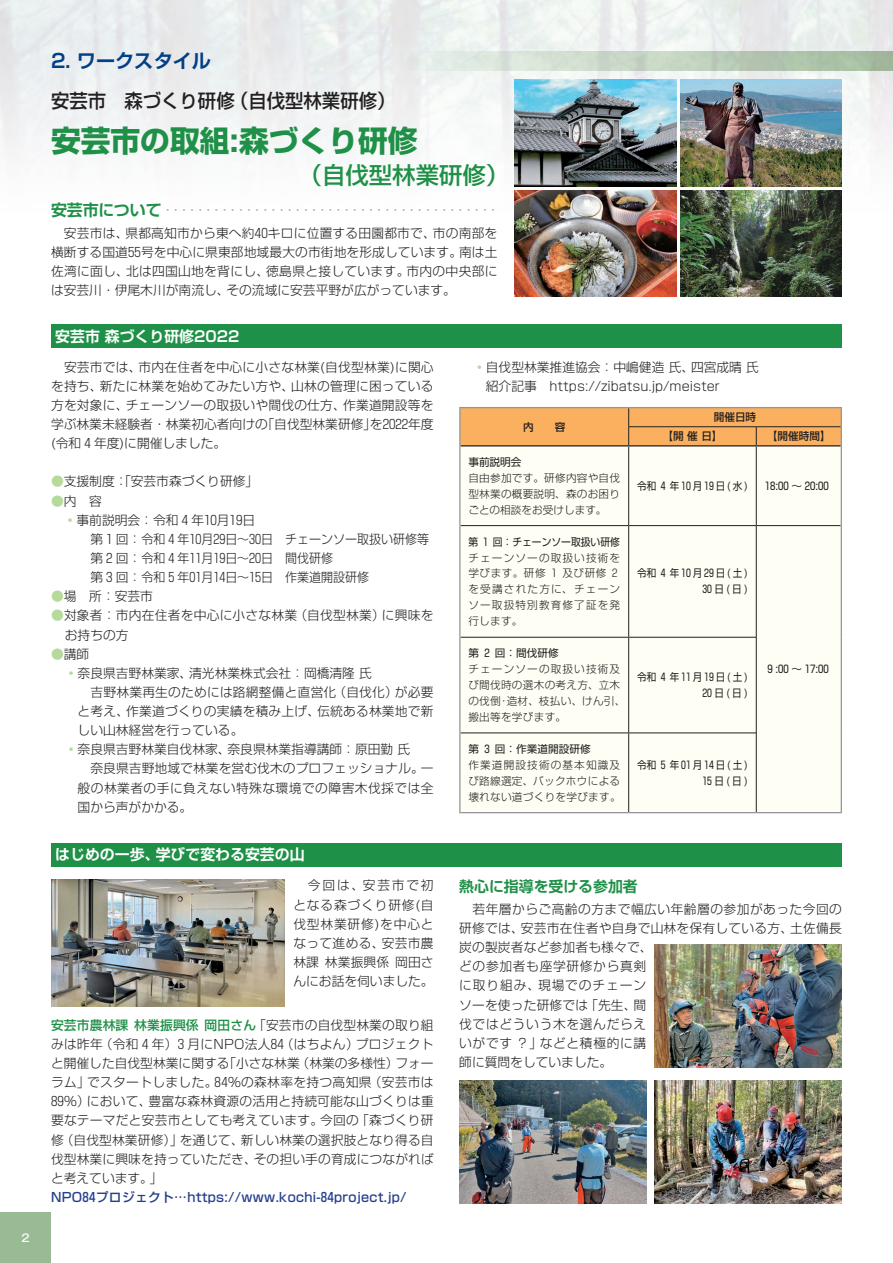
<style>
.page{position:relative;width:893px;height:1263px;background:#fff}
.page>*{position:absolute;margin:0;border:0;box-sizing:border-box;transform-origin:0 0}
.t1{font:700 29.7px "Shin Go Pro";color:#1f9047}
.t2{font:500 23.4px "Shin Go Pro";color:#1f9047}
.t3{font:500 19.2px "Shin Go Pro";color:#231f20;scale:.96 1}
.t4{font:700 19.2px "Shin Go Pro De";color:#014086}
.t5{font:300 15.9px "Shin Go Pro";color:#99bb93}
.t6{font:700 14.85px "Shin Go Pro De";color:#fff}
.t7{font:700 14.85px "Shin Go Pro De";color:#1f9047}
.t8{font:300 12.75px/19.2px "Shin Go Pro";letter-spacing:.01em;color:#231f20;text-align:justify}
.t9{font:300 12.75px/19.2px "Shin Go Pro";letter-spacing:.035em;color:#231f20}
.t10{font:500 12.75px "Shin Go Pro";letter-spacing:.025em;color:#253f8e}
.t11{font:300 10.65px/15.9px "Shin Go Pro";letter-spacing:.025em;color:#231f20;text-align:justify}
.t12{font:10.65px/15.9px "Shin Go Pro";color:#231f20;text-align:right;scale:.9 1}
.t13{font:300 10.65px/15.9px "Shin Go Pro";letter-spacing:.105em;color:#231f20}
.t14{font:10.65px "Shin Go Pro";color:#231f20}
.t15{font:500 10.65px/19.2px "Shin Go Pro";color:#231f20}
.t16{font:10.65px "Shin Go Pro";color:#231f20;scale:.92 1}
.t17{font:500 10.65px "Gothic MB101 Pro";color:#fff}
.s1{font-family:"Shin Go Pro De";font-weight:700;color:#1f9047}
.s2{color:#b6da9b}
.s3{font-weight:500;color:#1f9047}
</style>
<div class="page">
<img style="left:0;top:0;width:893px;height:1204px">
<img style="left:514px;top:80px;width:162px;height:106px">
<img style="left:680px;top:80px;width:162px;height:106px">
<img style="left:680px;top:190px;width:162px;height:107px">
<img style="left:514px;top:190px;width:162px;height:107px">
<img style="left:51px;top:879px;width:234px;height:128px">
<img style="left:459px;top:1080px;width:187px;height:123px">
<img style="left:655px;top:1080px;width:187px;height:123px">
<img style="left:655px;top:944px;width:187px;height:123px">
<svg style="left:51px;top:51px;width:842px;height:19px;background:#d4ded5"></svg>
<div style="left:51px;top:843px;width:791px;height:23px;background:#1f9047"></div>
<div style="left:51px;top:324px;width:791px;height:24px;background:#1f9047"></div>
<div style="left:460px;top:446px;width:381px;height:366px;background:#fffef4"></div>
<hr style="left:628px;top:446px;width:1px;height:79px;background:#231f20">
<hr style="left:756px;top:446px;width:1px;height:79px;background:#231f20">
<hr style="left:628px;top:526px;width:1px;height:111px;background:#231f20">
<hr style="left:756px;top:526px;width:1px;height:111px;background:#231f20">
<hr style="left:628px;top:638px;width:1px;height:94px;background:#231f20">
<hr style="left:756px;top:637px;width:1px;height:96px;background:#231f20">
<hr style="left:628px;top:733px;width:1px;height:79px;background:#231f20">
<hr style="left:756px;top:733px;width:1px;height:79px;background:#231f20">
<hr style="left:460px;top:525px;width:169px;height:1px;background:#231f20">
<hr style="left:629px;top:525px;width:127px;height:1px;background:#231f20">
<hr style="left:756px;top:525px;width:85px;height:1px;background:#231f20">
<hr style="left:460px;top:732px;width:169px;height:1px;background:#231f20">
<hr style="left:629px;top:732px;width:127px;height:1px;background:#231f20">
<hr style="left:460px;top:637px;width:169px;height:1px;background:#231f20">
<hr style="left:629px;top:637px;width:127px;height:1px;background:#231f20">
<hr style="left:459px;top:407px;width:170px;height:1px;background:#939598">
<hr style="left:629px;top:407px;width:127px;height:1px;background:#939598">
<hr style="left:756px;top:407px;width:86px;height:1px;background:#939598">
<svg style="left:459px;top:408px;width:383px;height:38px;background:#f0aa5d"></svg>
<hr style="left:459px;top:446px;width:1px;height:80px;background:#939598">
<hr style="left:841px;top:446px;width:1px;height:80px;background:#939598">
<hr style="left:459px;top:526px;width:1px;height:111px;background:#939598">
<hr style="left:841px;top:526px;width:1px;height:111px;background:#939598">
<hr style="left:841px;top:637px;width:1px;height:96px;background:#939598">
<hr style="left:841px;top:733px;width:1px;height:79px;background:#939598">
<hr style="left:756px;top:812px;width:86px;height:1px;background:#939598">
<hr style="left:459px;top:637px;width:1px;height:96px;background:#939598">
<hr style="left:459px;top:733px;width:1px;height:79px;background:#939598">
<hr style="left:459px;top:812px;width:170px;height:1px;background:#939598">
<hr style="left:629px;top:812px;width:127px;height:1px;background:#939598">
<div style="left:0;top:1212px;width:51px;height:51px;background:#99bb93"></div>
<p class="t17" style="left:21px;top:1228px;width:10px">2</p>
<h3 class="t4" style="left:51px;top:45px;width:161px">2. ワークスタイル</h3>
<h3 class="t3" style="left:51px;top:85px;width:360px">安芸市　森づくり研修（自伐型林業研修）</h3>
<h1 class="t1" style="left:51px;top:117px;width:368px">安芸市の取組:森づくり研修</h1>
<h2 class="t2" style="left:299px;top:156px;width:212px">（自伐型林業研修）</h2>
<p class="t5" style="left:51px;top:197px;width:452px"><span class="s1">安芸市について</span>・・・・・・・・・・・・・・・・・・・・・・・・・・・・・・・・・・・・・・・・・</p>
<p class="t8" style="left:51px;top:222px;width:448px">　安芸市は、県都高知市から東へ約40キロに位置する田園都市で、市の南部を横断する国道55号を中心に県東部地域最大の市街地を形成しています。南は土佐湾に面し、北は四国山地を背にし、徳島県と接しています。市内の中央部には安芸川・伊尾木川が南流し、その流域に安芸平野が広がっています。</p>
<p class="t6" style="left:55px;top:324px;width:186px">安芸市 森づくり研修2022</p>
<p class="t8" style="left:51px;top:356px;width:384px">　安芸市では、市内在住者を中心に小さな林業(自伐型林業)に関心を持ち、新たに林業を始めてみたい方や、山林の管理に困っている方を対象に、チェーンソーの取扱いや間伐の仕方、作業道開設等を学ぶ林業未経験者・林業初心者向けの「自伐型林業研修」を2022年度(令和 4 年度)に開催しました。</p>
<p class="t8" style="left:51px;top:470px;width:209px"><span class="s2">●</span>支援制度：「安芸市森づくり研修」</p>
<p class="t8" style="left:51px;top:490px;width:53px"><span class="s2">●</span>内　容</p>
<p class="t8" style="left:64px;top:509px;width:193px"><span class="s2">◦</span>事前説明会：令和 4 年10月19日</p>
<p class="t8" style="left:90px;top:528px;width:340px">第 1 回：令和 4 年10月29日～30日　チェーンソー取扱い研修等</p>
<p class="t8" style="left:90px;top:547px;width:244px">第 2 回：令和 4 年11月19日～20日　間伐研修</p>
<p class="t8" style="left:90px;top:566px;width:280px">第 3 回：令和 5 年01月14日～15日　作業道開設研修</p>
<p class="t8" style="left:51px;top:585px;width:104px"><span class="s2">●</span>場　所：安芸市</p>
<p class="t8" style="left:65px;top:604px;width:370px;text-indent:-14px"><span class="s2">●</span>対象者：市内在住者を中心に小さな林業（自伐型林業）に興味をお持ちの方</p>
<p class="t8" style="left:51px;top:643px;width:40px"><span class="s2">●</span>講師</p>
<p class="t8" style="left:65px;top:662px;width:309px"><span class="s2">◦</span>奈良県吉野林業家、清光林業株式会社：岡橋清隆 氏</p>
<p class="t8" style="left:78px;top:681px;width:357px">　吉野林業再生のためには路網整備と直営化（自伐化）が必要</p>
<p class="t8" style="left:78px;top:700px;width:357px">と考え、作業道づくりの実績を積み上げ、伝統ある林業地で新</p>
<p class="t8" style="left:78px;top:719px;width:167px">しい山林経営を行っている。</p>
<p class="t8" style="left:65px;top:738px;width:347px"><span class="s2">◦</span>奈良県吉野林業自伐林家、奈良県林業指導講師：原田勤 氏</p>
<p class="t8" style="left:78px;top:757px;width:358px">　奈良県吉野地域で林業を営む伐木のプロフェッショナル。一</p>
<p class="t9" style="left:78px;top:777px;width:358px">般の林業者の手に負えない特殊な環境での障害木伐採では全</p>
<p class="t8" style="left:78px;top:796px;width:116px">国から声がかかる。</p>
<p class="t6" style="left:55px;top:842px;width:251px">はじめの一歩、学びで変わる安芸の山</p>
<p class="t8" style="left:293px;top:874px;width:142px">　今回は、安芸市で初となる森づくり研修(自伐型林業研修)を中心となって進める、安芸市農林課 林業振興係 岡田さんにお話を伺いました。</p>
<p class="t8" style="left:51px;top:1014px;width:384px"><span class="s3">安芸市農林課 林業振興係 岡田さん</span>「安芸市の自伐型林業の取り組みは昨年（令和 4 年）3 月にNPO法人84（はちよん）プロジェクトと開催した自伐型林業に関する「小さな林業（林業の多様性）フォーラム」でスタートしました。84％の森林率を持つ高知県（安芸市は89％）において、豊富な森林資源の活用と持続可能な山づくりは重要なテーマだと安芸市としても考えています。今回の「森づくり研修（自伐型林業研修）」を通じて、新しい林業の選択肢となり得る自伐型林業に興味を持っていただき、その担い手の育成につながればと考えています。」</p>
<p class="t10" style="left:51px;top:1186px;width:357px">NPO84プロジェクト…https://www.kochi-84project.jp/</p>
<p class="t8" style="left:486px;top:356px;width:275px;text-indent:-13px"><span class="s2">◦</span>自伐型林業推進協会：中嶋健造 氏、四宮成晴 氏紹介記事　https://zibatsu.jp/meister</p>
<p class="t15" style="left:523px;top:416px;width:44px">内　　容</p>
<p class="t15" style="left:662px;top:406px;width:95px;text-indent:51px">開催日時【開 催 日】</p>
<p class="t15" style="left:767px;top:425px;width:65px">【開催時間】</p>
<p class="t14" style="left:468px;top:453px;width:55px">事前説明会</p>
<p class="t11" style="left:468px;top:468px;width:153px">自由参加です。研修内容や自伐型林業の概要説明、森のお困りごとの相談をお受けします。</p>
<p class="t12" style="left:637px;top:476px;width:124px">令和 4 年10月19日(水)</p>
<p class="t14" style="left:765px;top:477px;width:65px">18:00 ～ 20:00</p>
<p class="t16" style="left:468px;top:533px;width:166px">第 1 回：チェーンソー取扱い研修</p>
<p class="t13" style="left:468px;top:548px;width:153px">チェーンソーの取扱い技術を学びます。研修 1 及び研修 2を受講された方に、チェーンソー取扱特別教育修了証を発行します。</p>
<p class="t12" style="left:637px;top:564px;width:124px">令和 4 年10月29日(土)<br>30日(日)</p>
<p class="t14" style="left:468px;top:644px;width:92px">第 2 回：間伐研修</p>
<p class="t11" style="left:468px;top:660px;width:159px;text-align:left">チェーンソーの取扱い技術及び間伐時の選木の考え方、立木の伐倒・造材、枝払い、けん引、搬出等を学びます。</p>
<p class="t12" style="left:637px;top:668px;width:124px">令和 4 年11月19日(土)<br>20日(日)</p>
<p class="t14" style="left:468px;top:740px;width:124px">第 3 回：作業道開設研修</p>
<p class="t11" style="left:468px;top:755px;width:154px">作業道開設技術の基本知識及び路線選定、バックホウによる壊れない道づくりを学びます。</p>
<p class="t12" style="left:637px;top:755px;width:124px">令和 5 年01月14日(土)<br>15日(日)</p>
<p class="t14" style="left:767px;top:660px;width:63px">9 :00 ～ 17:00</p>
<p class="t7" style="left:459px;top:874px;width:180px">熱心に指導を受ける参加者</p>
<p class="t9" style="left:459px;top:898px;width:384px">　若年層からご高齢の方まで幅広い年齢層の参加があった今回の研修では、安芸市在住者や自身で山林を保有している方、土佐備長炭の製炭者など参加者も様々で、<br>どの参加者も座学研修から真剣<br>に取り組み、現場でのチェーン<br>ソーを使った研修では「先生、間<br>伐ではどういう木を選んだらえ<br>いがです？」などと積極的に講<br>師に質問をしていました。</p>
</div>
